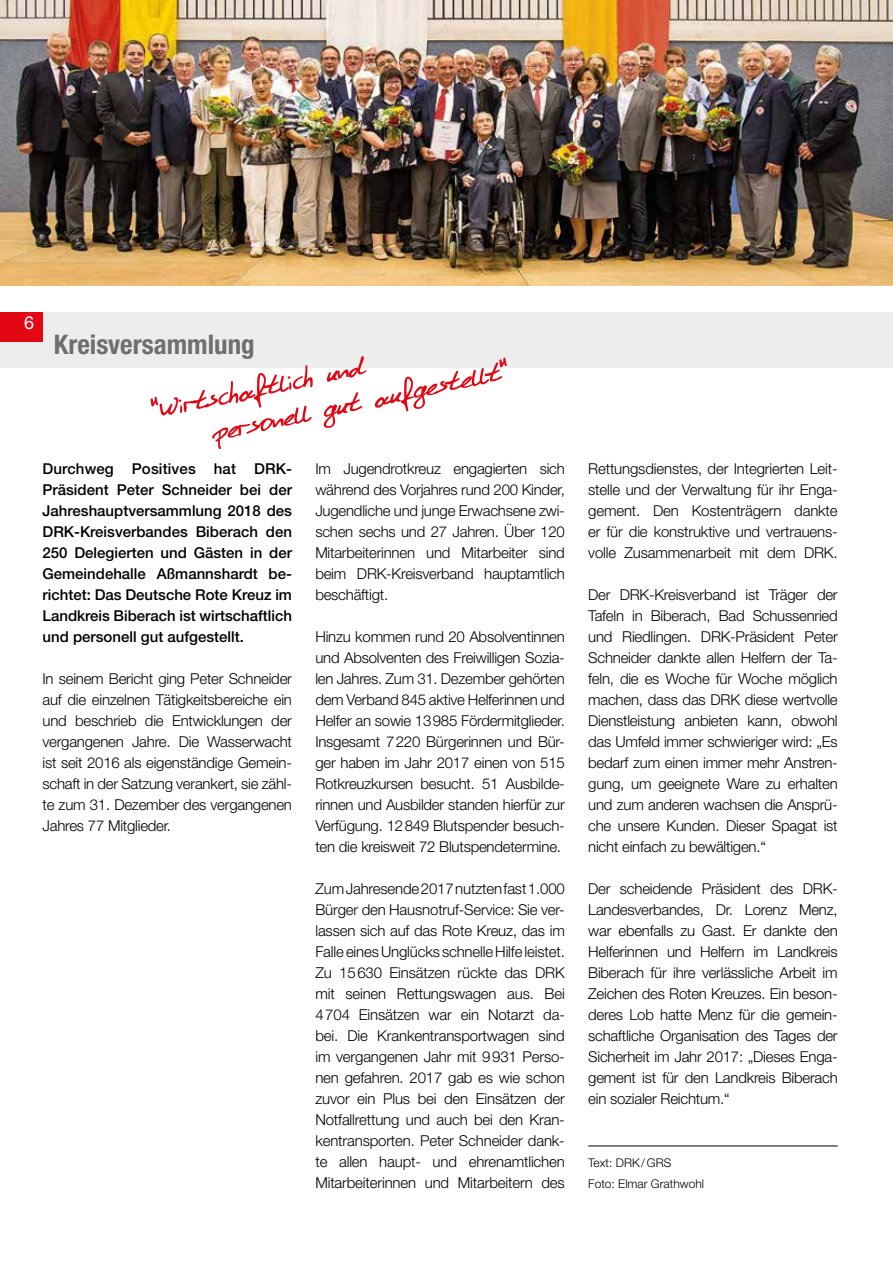
<style>
.page{position:relative;width:893px;height:1263px;background:#fff}
.page>*{position:absolute;margin:0;border:0;box-sizing:border-box;transform-origin:0 0}
.t1{font:700 condensed 27px "Helvetica Neue LT Std";color:#706f6f}
.t2{font:18px "Helvetica Neue LT Std";color:#fff}
.t3{font:300 15px/21px "Helvetica Neue LT Std";letter-spacing:-.015em;color:#000;text-align:justify}
.t4{font:500 15px/21px "Helvetica Neue LT Std";color:#000;text-align:justify}
.t5{font:300 12px/21px "Helvetica Neue LT Std";color:#000}
</style>
<div class="page">
<div style="left:0;top:313px;width:893px;height:55px;background:#ededed"></div>
<div style="left:0;top:312px;width:43px;height:30px;background:#e30613"></div>
<hr style="left:588px;top:1146px;width:250px;height:1px;background:#000">
<img style="left:0;top:0;width:893px;height:285px">
<svg style="left:151px;top:356px;width:356px;height:93px"></svg>
<p class="t2" style="left:24px;top:311px;width:12px">6</p>
<h1 class="t1" style="left:54px;top:328px;width:202px">Kreisversammlung</h1>
<p class="t4" style="left:43px;top:458px;width:251px">Durchweg Positives hat DRK-Präsident Peter Schneider bei der Jahreshauptversammlung 2018 des DRK-Kreisverbandes Biberach den 250 Delegierten und Gästen in der Gemeindehalle Aßmannshardt be&shy;richtet: Das Deutsche Rote Kreuz im Landkreis Biberach ist wirtschaftlich und personell gut aufgestellt.</p>
<p class="t3" style="left:43px;top:668px;width:251px">In seinem Bericht ging Peter Schneider auf die einzelnen Tätigkeitsbereiche ein und beschrieb die Entwicklungen der vergangenen Jahre. Die Wasserwacht ist seit 2016 als eigenständige Gemein&shy;schaft in der Satzung verankert, sie zähl&shy;te zum 31. Dezember des vergangenen Jahres 77 Mitglieder.</p>
<p class="t3" style="left:315px;top:458px;width:251px">Im Jugendrotkreuz engagierten sich während des Vorjahres rund 200 Kinder, Jugendliche und junge Erwachsene zwi&shy;schen sechs und 27 Jahren. Über 120<br>Mitarbeiterinnen und Mitarbeiter sind beim DRK-Kreisverband hauptamtlich beschäftigt.</p>
<p class="t3" style="left:315px;top:626px;width:251px">Hinzu kommen rund 20 Absolventinnen und Absolventen des Freiwilligen Sozia&shy;len Jahres. Zum 31. Dezember gehörten dem Verband 845 aktive Helferinnen und Helfer an sowie 13985 Fördermitglieder.<br>Insgesamt 7220 Bürgerinnen und Bür&shy;ger haben im Jahr 2017 einen von 515<br>Rotkreuzkursen besucht. 51 Ausbilde&shy;rinnen und Ausbilder standen hierfür zur Verfügung. 12849 Blutspender besuch&shy;ten die kreisweit 72 Blutspendetermine.</p>
<p class="t3" style="left:315px;top:878px;width:251px">Zum Jahresende 2017 nutzten fast 1.000<br>Bürger den Hausnotruf-Service: Sie ver&shy;lassen sich auf das Rote Kreuz, das im Falle eines Unglücks schnelle Hilfe leistet.<br>Zu 15630 Einsätzen rückte das DRK mit seinen Rettungswagen aus. Bei 4704 Einsätzen war ein Notarzt da&shy;bei. Die Krankentransportwagen sind im vergangenen Jahr mit 9931 Perso&shy;nen gefahren. 2017 gab es wie schon zuvor ein Plus bei den Einsätzen der Notfallrettung und auch bei den Kran&shy;kentransporten. Peter Schneider dank&shy;te allen haupt- und ehrenamtlichen Mitarbeiterinnen und Mitarbeitern des</p>
<p class="t3" style="left:588px;top:458px;width:251px">Rettungsdienstes, der Integrierten Leit&shy;stelle und der Verwaltung für ihr Enga&shy;gement. Den Kostenträgern dankte er für die konstruktive und vertrauens&shy;volle Zusammenarbeit mit dem DRK.</p>
<p class="t3" style="left:588px;top:584px;width:251px">Der DRK-Kreisverband ist Träger der Tafeln in Biberach, Bad Schussenried und Riedlingen. DRK-Präsident Peter Schneider dankte allen Helfern der Ta&shy;feln, die es Woche für Woche möglich machen, dass das DRK diese wertvolle Dienstleistung anbieten kann, obwohl das Umfeld immer schwieriger wird: „Es bedarf zum einen immer mehr Anstren&shy;gung, um geeignete Ware zu erhalten und zum anderen wachsen die Ansprü&shy;che unsere Kunden. Dieser Spagat ist nicht einfach zu bewältigen.“</p>
<p class="t3" style="left:588px;top:878px;width:251px">Der scheidende Präsident des DRK-Landesverbandes, Dr. Lorenz Menz, war ebenfalls zu Gast. Er dankte den Helferinnen und Helfern im Landkreis Biberach für ihre verlässliche Arbeit im Zeichen des Roten Kreuzes. Ein beson&shy;deres Lob hatte Menz für die gemein&shy;schaftliche Organisation des Tages der Sicherheit im Jahr 2017: „Dieses Enga&shy;gement ist für den Landkreis Biberach ein sozialer Reichtum.“</p>
<p class="t5" style="left:588px;top:1152px;width:117px">Text: DRK/GRS<br>Foto: Elmar Grathwohl</p>
</div>
